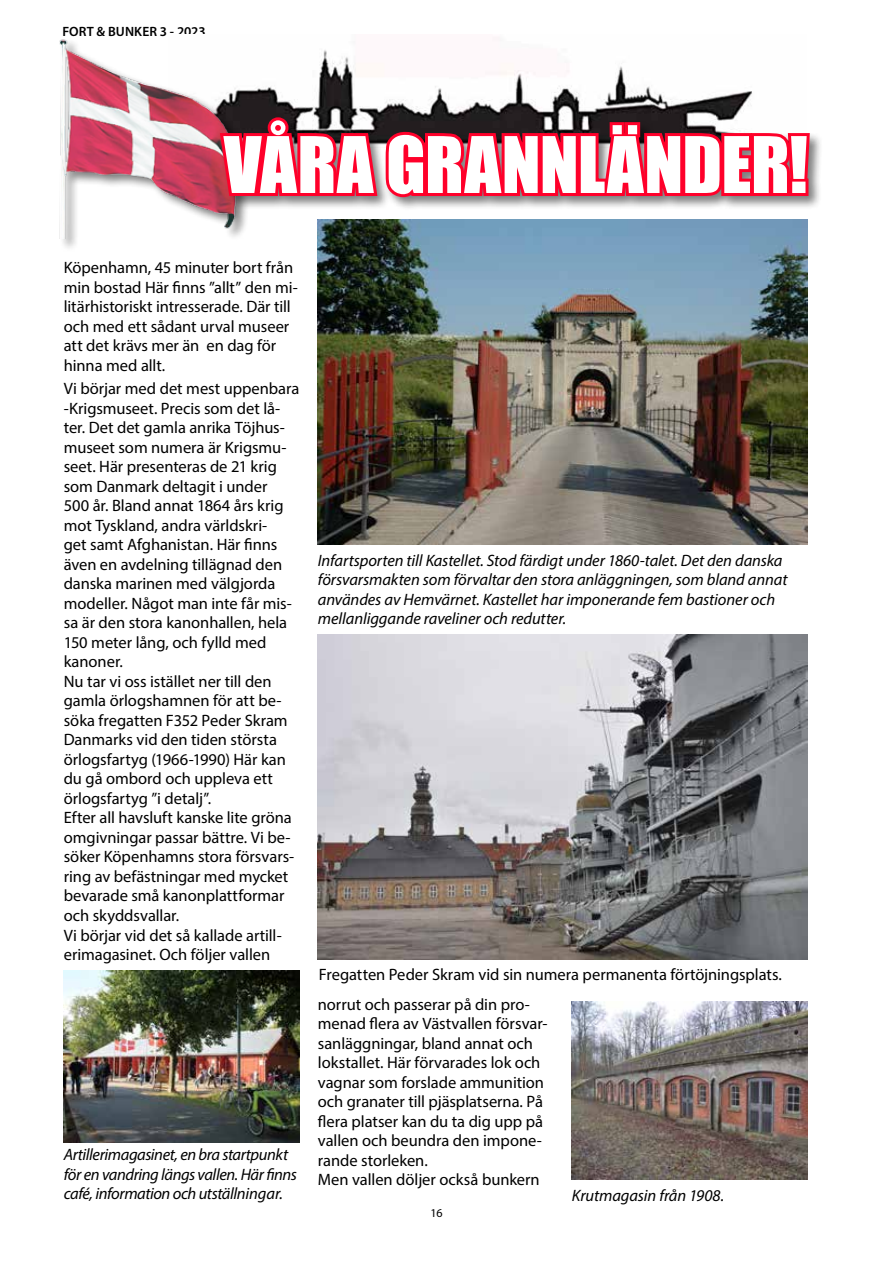
<style>
.page{position:relative;width:893px;height:1263px;background:#fff}
.page>*{position:absolute;margin:0;border:0;box-sizing:border-box;transform-origin:0 0}
.t1{font:72px "Impact";letter-spacing:-.005em;color:#fff}
.t2{font:16.5px/19.5px "Myriad Pro";letter-spacing:-.005em;color:#000}
.t3{font:italic 16.5px/19.5px "Myriad Pro";letter-spacing:-.005em;color:#000}
.t4{font:italic 16.5px/19.5px "Myriad Pro";letter-spacing:-.025em;color:#000}
.t5{font:600 13.5px "Myriad Pro";letter-spacing:.01em;color:#000}
.t6{font:12px "Myriad Pro";color:#000}
</style>
<div class="page">
<img style="left:250px;top:50px;width:502px;height:43px">
<img style="left:59px;top:39px;width:188px;height:199px">
<svg style="left:216px;top:93px;width:597px;height:168px"></svg>
<img style="left:318px;top:219px;width:490px;height:326px">
<img style="left:572px;top:1001px;width:236px;height:178px">
<img style="left:318px;top:634px;width:490px;height:326px">
<img style="left:64px;top:971px;width:236px;height:172px">
<p class="t5" style="left:62px;top:23px;width:145px">FORT &amp; BUNKER 3 - 2023</p>
<h1 class="t1" style="left:224px;top:109px;width:586px">VÅRA GRANNLÄNDER!</h1>
<p class="t2" style="left:64px;top:257px;width:235px">Köpenhamn, 45 minuter bort från min bostad Här finns ”allt” den mi&shy;litärhistoriskt intresserade. Där till och med ett sådant urval museer att det krävs mer än en dag för hinna med allt.</p>
<p class="t2" style="left:64px;top:379px;width:237px">Vi börjar med det mest uppenbara -Krigsmuseet. Precis som det lå&shy;ter. Det det gamla anrika Töjhus&shy;museet som numera är Krigsmu&shy;seet. Här presenteras de 21 krig som Danmark deltagit i under<br>500 år. Bland annat 1864 års krig mot Tyskland, andra världskri-<br>get samt Afghanistan. Här finns även en avdelning tillägnad den danska marinen med välgjorda modeller. Något man inte får mis&shy;sa är den stora kanonhallen, hela<br>150 meter lång, och fylld med kanoner.<br>Nu tar vi oss istället ner till den gamla örlogshamnen för att be&shy;söka fregatten F352 Peder Skram<br>Danmarks vid den tiden största örlogsfartyg (1966-1990) Här kan du gå ombord och uppleva ett örlogsfartyg ”i detalj”.<br>Efter all havsluft kanske lite gröna omgivningar passar bättre. Vi be&shy;söker Köpenhamns stora försvars&shy;ring av befästningar med mycket bevarade små kanonplattformar och skyddsvallar.<br>Vi börjar vid det så kallade artill&shy;erimagasinet. Och följer vallen</p>
<p class="t4" style="left:64px;top:1145px;width:235px">Artillerimagasinet, en bra startpunkt för en vandring längs vallen. Här finns café, information och utställningar.</p>
<p class="t3" style="left:318px;top:550px;width:471px">Infartsporten till Kastellet. Stod färdigt under 1860-talet. Det den danska försvarsmakten som förvaltar den stora anläggningen, som bland annat användes av Hemvärnet. Kastellet har imponerande fem bastioner och mellanliggande raveliner och redutter.</p>
<p class="t2" style="left:318px;top:959px;width:466px;line-height:30px">Fregatten Peder Skram vid sin numera permanenta förtöjningsplats. norrut och passerar på din pro-</p>
<p class="t2" style="left:318px;top:1013px;width:231px">menad flera av Västvallen försvar&shy;sanläggningar, bland annat och lokstallet. Här förvarades lok och vagnar som forslade ammunition och granater till pjäsplatserna. På flera platser kan du ta dig upp på vallen och beundra den impone&shy;rande storleken.<br>Men vallen döljer också bunkern</p>
<p class="t3" style="left:572px;top:1185px;width:154px">Krutmagasin från 1908.</p>
<p class="t6" style="left:431px;top:1205px;width:13px">16</p>
</div>
